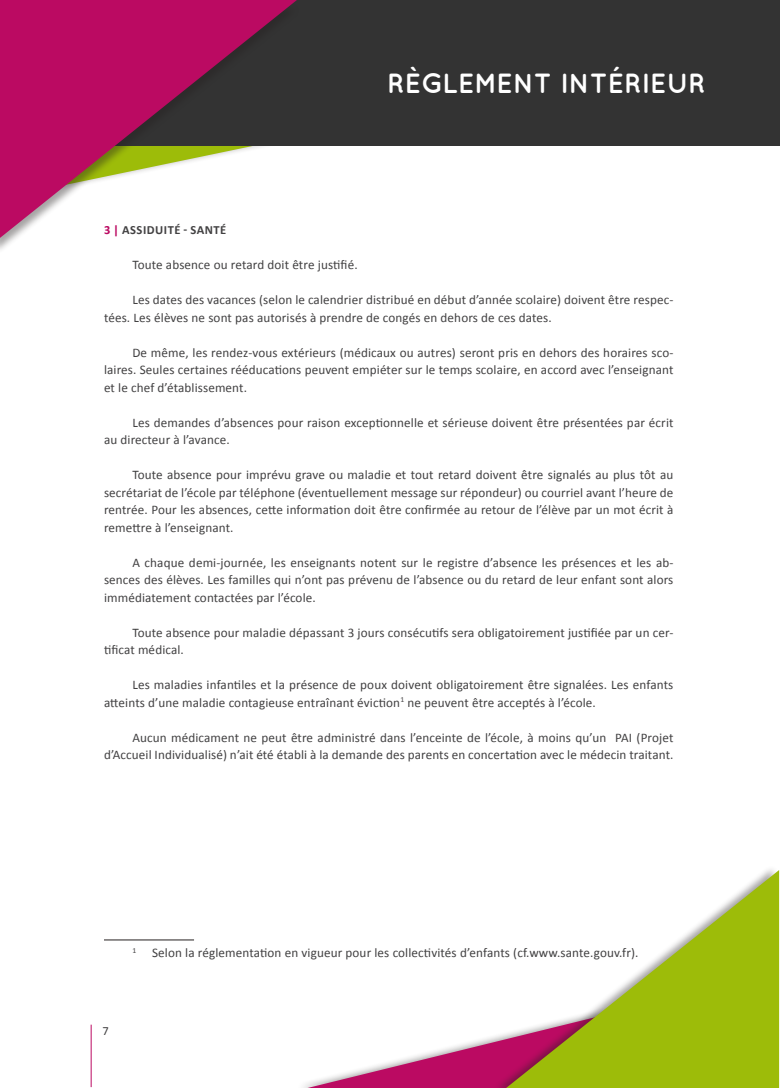
<style>
.page{position:relative;width:780px;height:1088px;background:#fff}
.page>*{position:absolute;margin:0;border:0;box-sizing:border-box;transform-origin:0 0}
.t1{font:700 27.75px "Quicksand";color:#fff}
.t2{font:13.12px/17.5px "Calibri";letter-spacing:.01em;color:#424142}
.t3{font:700 12.5px "Calibri";letter-spacing:.04em;color:#424142}
.t4{font:12.5px "Calibri";color:#424142}
.s1{color:#bb0a62}
</style>
<div class="page">
<hr style="left:91px;top:1024px;width:1px;height:63px;background:#bb0a62">
<svg style="left:307px;top:1037px;width:186px;height:51px"></svg>
<div style="left:0;top:0;width:779px;height:145px;background:#333"></div>
<div style="left:0;top:4px;width:300px;height:251px;background:#241f1f;opacity:.41"></div>
<svg style="left:0;top:0;width:297px;height:238px"></svg>
<div style="left:493px;top:864px;width:286px;height:224px;background:#241f1f;opacity:.41"></div>
<svg style="left:506px;top:870px;width:273px;height:218px"></svg>
<hr style="left:104px;top:940px;width:90px;height:1px;background:#241f1f">
<h1 class="t1" style="left:387px;top:67px;width:320px">RÈGLEMENT INTÉRIEUR</h1>
<p class="t3" style="left:104px;top:222px;width:124px"><span class="s1">3 |</span> ASSIDUITÉ - SANTÉ</p>
<p class="t2" style="left:132px;top:256px;width:227px">Toute absence ou retard doit être justifié.</p>
<p class="t2" style="left:104px;top:291px;width:571px;text-indent:28px">Les dates des vacances (selon le calendrier distribué en début d’année scolaire) doivent être respec&shy;tées. Les élèves ne sont pas autorisés à prendre de congés en dehors de ces dates.</p>
<p class="t2" style="left:104px;top:343px;width:571px;text-align:justify;text-indent:28px">De même, les rendez-vous extérieurs (médicaux ou autres) seront pris en dehors des horaires sco&shy;laires. Seules certaines rééducations peuvent empiéter sur le temps scolaire, en accord avec l’enseignant et le chef d’établissement.</p>
<p class="t2" style="left:104px;top:413px;width:571px;text-indent:28px">Les demandes d’absences pour raison exceptionnelle et sérieuse doivent être présentées par écrit au directeur à l’avance.</p>
<p class="t2" style="left:104px;top:466px;width:571px;text-align:justify;text-indent:28px">Toute absence pour imprévu grave ou maladie et tout retard doivent être signalés au plus tôt au secrétariat de l’école par téléphone (éventuellement message sur répondeur) ou courriel avant l’heure de rentrée. Pour les absences, cette information doit être confirmée au retour de l’élève par un mot écrit à remettre à l’enseignant.</p>
<p class="t2" style="left:104px;top:553px;width:571px;text-align:justify;text-indent:28px">A chaque demi-journée, les enseignants notent sur le registre d’absence les présences et les ab&shy;sences des élèves. Les familles qui n’ont pas prévenu de l’absence ou du retard de leur enfant sont alors immédiatement contactées par l’école.</p>
<p class="t2" style="left:104px;top:623px;width:571px;text-indent:28px">Toute absence pour maladie dépassant 3 jours consécutifs sera obligatoirement justifiée par un cer&shy;tificat médical.</p>
<p class="t2" style="left:104px;top:676px;width:571px;text-indent:28px">Les maladies infantiles et la présence de poux doivent obligatoirement être signalées. Les enfants atteints d’une maladie contagieuse entraînant éviction<sup>1</sup> ne peuvent être acceptés à l’école.</p>
<p class="t2" style="left:104px;top:728px;width:571px;text-align:right">Aucun médicament ne peut être administré dans l’enceinte de l’école, à moins qu’un PAI (Projet d’Accueil Individualisé) n’ait été établi à la demande des parents en concertation avec le médecin traitant.</p>
<p class="t2" style="left:132px;top:944px;width:507px"><sup>1</sup> Selon la réglementation en vigueur pour les collectivités d’enfants (cf.www.sante.gouv.fr).</p>
<p class="t4" style="left:103px;top:1022px;width:8px">7</p>
</div>
